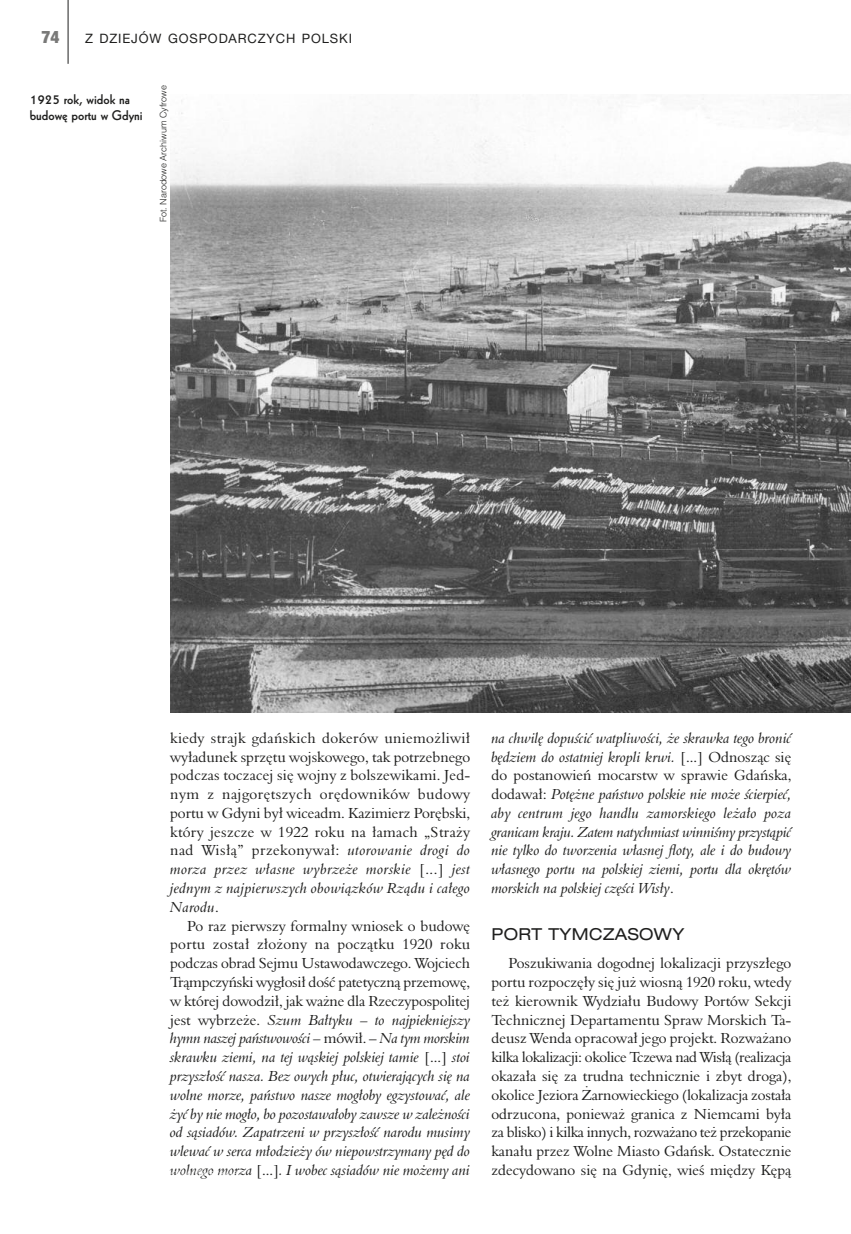
<style>
.page{position:relative;width:851px;height:1234px;background:#fff}
.page>*{position:absolute;margin:0;border:0;box-sizing:border-box;transform-origin:0 0}
.t1{font:900 condensed 17.25px "Helvetica Neue LT Com";color:#797978}
.t2{font:expanded 16.5px "Helvetica Neue LT Com";letter-spacing:.025em;color:#1f1f1e}
.t3{font:italic 15px/18.8px "Aldine 401 EU";color:#1f1f1e;text-align:justify}
.t4{font:15px/18.8px "Aldine 401 EU";letter-spacing:.005em;color:#1f1f1e;text-align:justify}
.t5{font:700 13.5px/16.2px "Geometric 231 EU";color:#1f1f1e}
.t6{font:12.9px "Helvetica Neue LT Com";letter-spacing:.065em;color:#1f1f1e}
.t7{font:300 9px "Helvetica";color:#1f1f1e}
.s1{font-style:italic}
.s2{font-style:normal}
</style>
<div class="page">
<hr style="left:68px;top:0;width:1px;height:64px;background:#1f1f1e">
<img style="left:170px;top:94px;width:680px;height:618px">
<p class="t1" style="left:42px;top:27px;width:19px">74</p>
<p class="t6" style="left:85px;top:30px;width:268px">Z DZIEJÓW GOSPODARCZYCH POLSKI</p>
<p class="t5" style="left:30px;top:91px;width:114px">1925 rok, widok na budowę portu w Gdyni</p>
<p class="t7" style="left:156px;top:222px;width:139px;rotate:-90deg">Fot. Narodowe Archiwum Cyfrowe</p>
<p class="t4" style="left:170px;top:728px;width:302px">kiedy strajk gdańskich dokerów uniemożliwił wyładunek sprzętu wojskowego, tak potrzebnego podczas toczacej się wojny z bolszewikami. Jed&shy;nym z najgorętszych orędowników budowy portu w Gdyni był wiceadm. Kazimierz Porębski, który jeszcze w 1922 roku na łamach „Straży nad Wisłą” przekonywał: <span class="s1">utorowanie drogi do morza przez własne wybrzeże morskie</span> [...] <span class="s1">jest jednym z najpierwszych obowiązków Rządu i całego Narodu</span>.</p>
<p class="t3" style="left:170px;top:916px;width:301px;text-indent:17px"><span class="s2">Po raz pierwszy formalny wniosek o budowę portu został złożony na początku 1920 roku podczas obrad Sejmu Ustawodawczego. Wojciech Trąmpczyński wygłosił dość patetyczną przemowę, w której dowodził, jak ważne dla Rzeczypospolitej jest wybrzeże.</span> Szum Bałtyku – to najpiekniejszy hymn naszej państwowości – <span class="s2">mówił. –</span> Na tym morskim skrawku ziemi, na tej wąskiej polskiej tamie <span class="s2">[...]</span> stoi przyszłość nasza. Bez owych płuc, otwierających się na wolne morze, państwo nasze mogłoby egzystować, ale żyć by nie mogło, bo pozostawałoby zawsze w zależności od sąsiadów. Zapatrzeni w przyszłość narodu musimy wlewać w serca młodzieży ów niepowstrzymany pęd do wolnego morza <span class="s2">[...]</span>. I wobec sąsiadów nie możemy ani</p>
<p class="t3" style="left:491px;top:728px;width:301px">na chwilę dopuścić watpliwości, że skrawka tego bronić będziem do ostatniej kropli krwi. <span class="s2">[...] Odnosząc się do postanowień mocarstw w sprawie Gdańska, dodawał:</span> Potężne państwo polskie nie może ścierpieć, aby centrum jego handlu zamorskiego leżało poza granicam kraju. Zatem natychmiast winniśmy przystąpić nie tylko do tworzenia własnej floty, ale i do budowy własnego portu na polskiej ziemi, portu dla okrętów morskich na polskiej części Wisły<span class="s2">.</span></p>
<p class="t2" style="left:491px;top:923px;width:194px">PORT TYMCZASOWY</p>
<p class="t4" style="left:491px;top:953px;width:301px;text-indent:17px">Poszukiwania dogodnej lokalizacji przyszłego portu rozpoczęły się już wiosną 1920 roku, wtedy też kierownik Wydziału Budowy Portów Sekcji Technicznej Departamentu Spraw Morskich Ta&shy;deusz Wenda opracował jego projekt. Rozważano kilka lokalizacji: okolice Tczewa nad Wisłą (realizacja okazała się za trudna technicznie i zbyt droga), okolice Jeziora Żarnowieckiego (lokalizacja została odrzucona, ponieważ granica z Niemcami była za blisko) i kilka innych, rozważano też przekopanie kanału przez Wolne Miasto Gdańsk. Ostatecznie zdecydowano się na Gdynię, wieś między Kępą</p>
</div>
